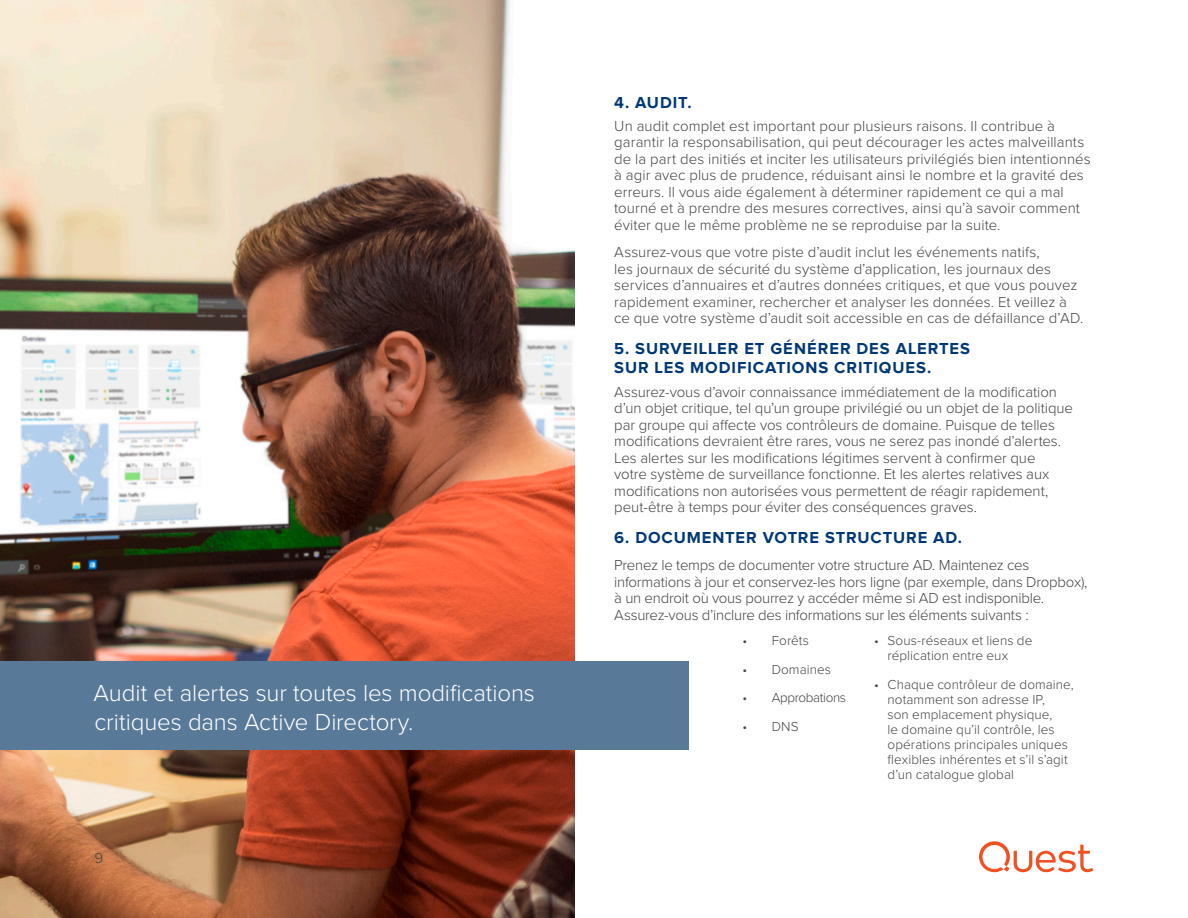
<style>
.page{position:relative;width:1188px;height:918px;background:#fff}
.page>*{position:absolute;margin:0;border:0;box-sizing:border-box;transform-origin:0 0}
.Callout_Box_Medium{font:300 24px/28.8px "Proxima Nova";letter-spacing:-.005em;color:#fff}
.Section_Heading_2{font:700 16.5px/19.8px "Proxima Nova";letter-spacing:.055em;color:#003876}
.Body{font:700 16.5px "Proxima Nova";letter-spacing:.055em;color:#003876}
.Body-2{font:300 15px/16.5px "Proxima Nova";color:#444}
.t1{font:300 13.5px/15px "Proxima Nova";letter-spacing:.005em;color:#444}
.t2{font:300 13.5px "Proxima Nova";letter-spacing:-.03em;color:#444}
</style>
<div class="page">
<img style="left:0;top:0;width:575px;height:918px">
<svg style="left:979px;top:841px;width:114px;height:31px"></svg>
<div style="left:0;top:662px;width:688px;height:88px;background:#597999"></div>
<p class="Callout_Box_Medium" style="left:94px;top:678px;width:443px">Audit et alertes sur toutes les modifications critiques dans Active Directory.</p>
<p class="Body-2" style="left:94px;top:849px;width:10px">9</p>
<p class="Section_Heading_2" style="left:614px;top:93px;width:79px">4. AUDIT.</p>
<p class="Body-2" style="left:614px;top:117px;width:478px">Un audit complet est important pour plusieurs raisons. Il contribue à garantir la responsabilisation, qui peut décourager les actes malveillants de la part des initiés et inciter les utilisateurs privilégiés bien intentionnés à agir avec plus de prudence, réduisant ainsi le nombre et la gravité des erreurs. Il vous aide également à déterminer rapidement ce qui a mal tourné et à prendre des mesures correctives, ainsi qu’à savoir comment éviter que le même problème ne se reproduise par la suite.</p>
<p class="Body-2" style="left:614px;top:243px;width:471px">Assurez-vous que votre piste d’audit inclut les événements natifs,<br>les journaux de sécurité du système d’application, les journaux des services d’annuaires et d’autres données critiques, et que vous pouvez rapidement examiner, rechercher et analyser les données. Et veillez à ce que votre système d’audit soit accessible en cas de défaillance d’AD.</p>
<p class="Section_Heading_2" style="left:614px;top:339px;width:357px">5. SURVEILLER ET GÉNÉRER DES ALERTES<br>SUR LES MODIFICATIONS CRITIQUES.</p>
<p class="Body-2" style="left:614px;top:383px;width:460px">Assurez-vous d’avoir connaissance immédiatement de la modification d’un objet critique, tel qu’un groupe privilégié ou un objet de la politique par groupe qui affecte vos contrôleurs de domaine. Puisque de telles modifications devraient être rares, vous ne serez pas inondé d’alertes.<br>Les alertes sur les modifications légitimes servent à confirmer que<br>votre système de surveillance fonctionne. Et les alertes relatives aux modifications non autorisées vous permettent de réagir rapidement, peut-être à temps pour éviter des conséquences graves.</p>
<p class="Body" style="left:614px;top:530px;width:349px">6. DOCUMENTER VOTRE STRUCTURE AD.</p>
<p class="Body-2" style="left:614px;top:556px;width:475px">Prenez le temps de documenter votre structure AD. Maintenez ces informations à jour et conservez-les hors ligne (par exemple, dans Dropbox), à un endroit où vous pourrez y accéder même si AD est indisponible.<br>Assurez-vous d’inclure des informations sur les éléments suivants :</p>
<p class="t1" style="left:742px;top:633px;width:68px">• Forêts</p>
<p class="t1" style="left:742px;top:661px;width:90px">• Domaines</p>
<p class="t2" style="left:742px;top:688px;width:105px">• Approbations</p>
<p class="t1" style="left:742px;top:718px;width:58px">• DNS</p>
<p class="t1" style="left:888px;top:633px;width:146px;text-indent:-14px">• Sous-réseaux et liens de réplication entre eux</p>
<p class="t1" style="left:888px;top:676px;width:188px;text-indent:-14px">• Chaque contrôleur de domaine, notamment son adresse IP,<br>son emplacement physique,<br>le domaine qu’il contrôle, les opérations principales uniques flexibles inhérentes et s’il s’agit d’un catalogue global</p>
</div>
